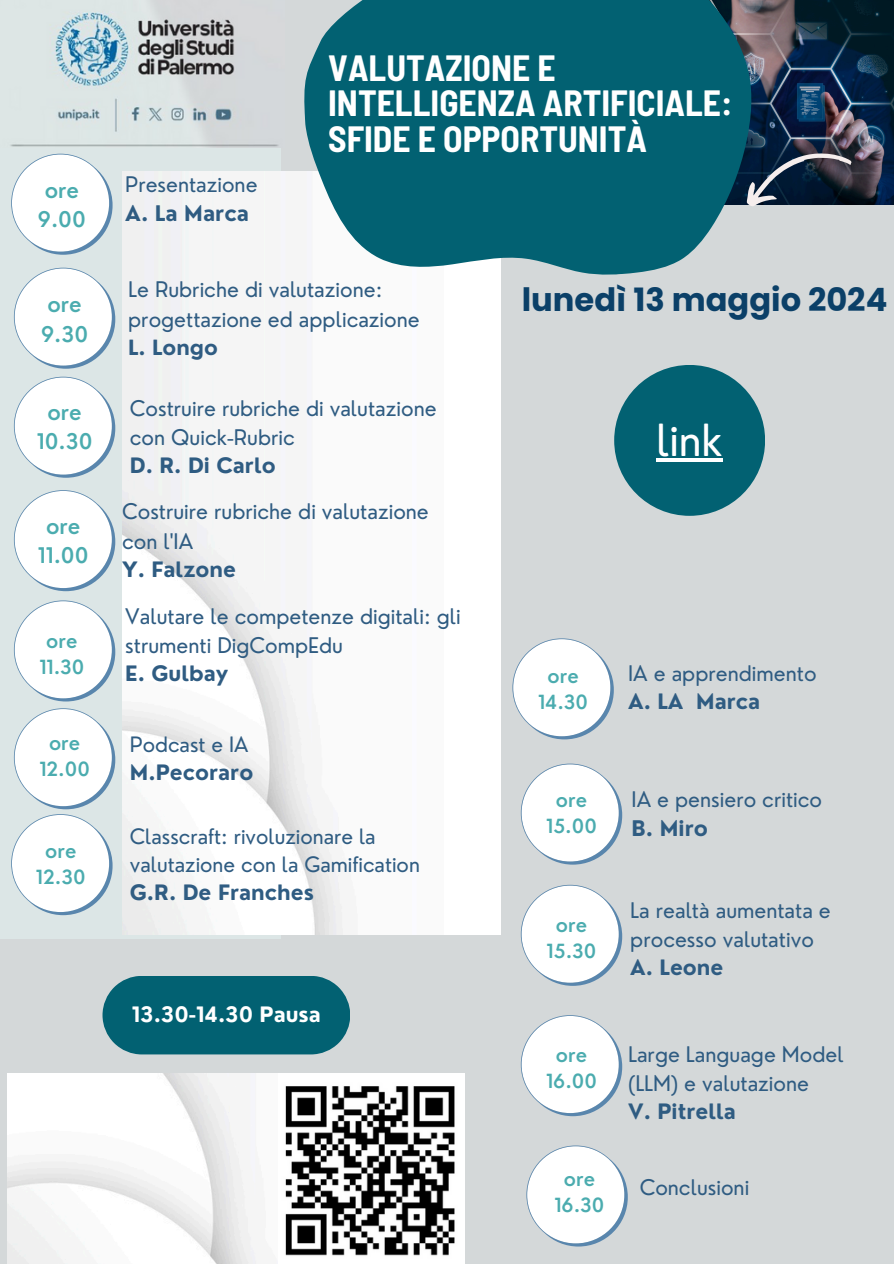
<style>
.page{position:relative;width:894px;height:1264px;background:#fff}
.page>*{position:absolute;margin:0;border:0;box-sizing:border-box;transform-origin:0 0}
.t1{font:43.2px "Nourd";color:#fff}
.t2{font:700 semi-condensed 35.7px/35.5px "Barlow";color:#fff}
.t3{font:700 32.1px "Poppins";color:#0b4068}
.t4{font:21px/29.2px "Nourd";color:#2f5c82}
.t5{font:600 21px/29.2px "Nourd";color:#4bacaf;text-align:center}
.t6{font:700 21px "Nourd";color:#2f5c82}
.t7{font:700 20.7px "Nourd";color:#2f5c82}
.t8{font:20.7px/28.2px "Nourd";color:#2f5c82}
.t9{font:700 20.7px "Nourd";color:#fff}
.t10{font:700 20.4px "Nourd";color:#2f5c82}
.t11{font:600 19.05px/25.8px "Nourd";color:#4bacaf;text-align:center}
</style>
<div class="page">
<div style="left:0;top:0;width:893px;height:1263px;background:#d4d8d9"></div>
<div style="left:0;top:0;width:280px;height:938px;background:#dce6e6"></div>
<svg style="left:11px;top:154px;width:102px;height:101px"></svg>
<svg style="left:14px;top:377px;width:101px;height:101px"></svg>
<svg style="left:14px;top:268px;width:101px;height:101px"></svg>
<svg style="left:11px;top:708px;width:104px;height:207px"></svg>
<svg style="left:520px;top:1015px;width:102px;height:101px"></svg>
<svg style="left:102px;top:976px;width:248px;height:78px;background:#106979"></svg>
<img style="left:10px;top:0;width:270px;height:147px">
<img style="left:764px;top:1px;width:129px;height:203px">
<svg style="left:764px;top:135px;width:88px;height:70px;background:#2a3649"></svg>
<svg style="left:14px;top:490px;width:101px;height:101px"></svg>
<svg style="left:14px;top:600px;width:101px;height:101px"></svg>
<svg style="left:520px;top:763px;width:102px;height:101px"></svg>
<svg style="left:520px;top:884px;width:102px;height:101px"></svg>
<svg style="left:512px;top:638px;width:101px;height:101px"></svg>
<svg style="left:526px;top:1145px;width:101px;height:101px"></svg>
<img style="left:122px;top:171px;width:378px;height:763px">
<div style="left:614px;top:365px;width:150px;height:151px;background:#026172;border-radius:50%"></div>
<hr style="left:656px;top:458px;width:66px;height:4px;background:#fff">
<svg style="left:293px;top:0;width:471px;height:294px;background:#2e7987"></svg>
<img style="left:7px;top:1073px;width:271px;height:190px">
<img style="left:278px;top:1073px;width:186px;height:190px">
<p class="t5" style="left:38px;top:175px;width:50px">ore<br>9.00</p>
<p class="t5" style="left:41px;top:290px;width:49px">ore<br>9.30</p>
<p class="t5" style="left:37px;top:397px;width:57px">ore<br>10.30</p>
<p class="t5" style="left:38px;top:511px;width:52px">ore<br>11.00</p>
<p class="t11" style="left:39px;top:627px;width:47px">ore<br>11.30</p>
<p class="t11" style="left:39px;top:730px;width:52px">ore<br>12.00</p>
<p class="t11" style="left:36px;top:837px;width:51px">ore<br>12.30</p>
<p class="t4" style="left:125px;top:169px;width:134px">Presentazione</p>
<h4 class="t6" style="left:125px;top:200px;width:125px">A. La Marca</h4>
<p class="t2" style="left:328px;top:48px;width:405px">VALUTAZIONE E<br>INTELLIGENZA ARTIFICIALE:<br>SFIDE E OPPORTUNITÀ</p>
<p class="t4" style="left:128px;top:275px;width:293px">Le Rubriche di valutazione: progettazione ed applicazione</p>
<h4 class="t10" style="left:128px;top:334px;width:91px">L. Longo</h4>
<h4 class="t4" style="left:130px;top:393px;width:308px">Costruire rubriche di valutazione con Quick-Rubric</h4>
<p class="t7" style="left:130px;top:452px;width:147px">D. R. Di Carlo</p>
<p class="t3" style="left:521px;top:277px;width:367px">lunedì 13 maggio 2024</p>
<h4 class="t1" style="left:656px;top:413px;width:68px">link</h4>
<p class="t4" style="left:122px;top:497px;width:308px">Costruire rubriche di valutazione con l'IA</p>
<p class="t7" style="left:122px;top:556px;width:115px">Y. Falzone</p>
<p class="t4" style="left:125px;top:601px;width:337px">Valutare le competenze digitali: gli strumenti DigCompEdu</p>
<p class="t7" style="left:125px;top:660px;width:105px">E. Gulbay</p>
<p class="t11" style="left:538px;top:663px;width:51px">ore<br>14.30</p>
<h2 class="t8" style="left:130px;top:730px;width:120px">Podcast e IA</h2>
<p class="t7" style="left:130px;top:759px;width:125px">M.Pecoraro</p>
<h4 class="t8" style="left:130px;top:822px;width:291px">Classcraft: rivoluzionare la valutazione con la Gamification</h4>
<p class="t7" style="left:130px;top:879px;width:185px">G.R. De Franches</p>
<p class="t9" style="left:132px;top:1001px;width:190px">13.30-14.30 Pausa</p>
<p class="t11" style="left:546px;top:787px;width:52px">ore<br>15.00</p>
<p class="t11" style="left:546px;top:911px;width:51px">ore<br>15.30</p>
<p class="t11" style="left:546px;top:1041px;width:52px">ore<br>16.00</p>
<p class="t11" style="left:554px;top:1166px;width:52px">ore<br>16.30</p>
<h3 class="t4" style="left:628px;top:658px;width:190px">IA e apprendimento</h3>
<h1 class="t7" style="left:628px;top:688px;width:133px">A. LA Marca</h1>
<p class="t4" style="left:631px;top:784px;width:192px">IA e pensiero critico</p>
<h4 class="t6" style="left:631px;top:815px;width:78px">B. Miro</h4>
<p class="t4" style="left:630px;top:895px;width:202px">La realtà aumentata e processo valutativo</p>
<p class="t7" style="left:630px;top:954px;width:95px">A. Leone</p>
<p class="t4" style="left:628px;top:1039px;width:217px">Large Language Model (LLM) e valutazione</p>
<h4 class="t7" style="left:628px;top:1098px;width:109px">V. Pitrella</h4>
<p class="t4" style="left:639px;top:1172px;width:111px">Conclusioni</p>
</div>
